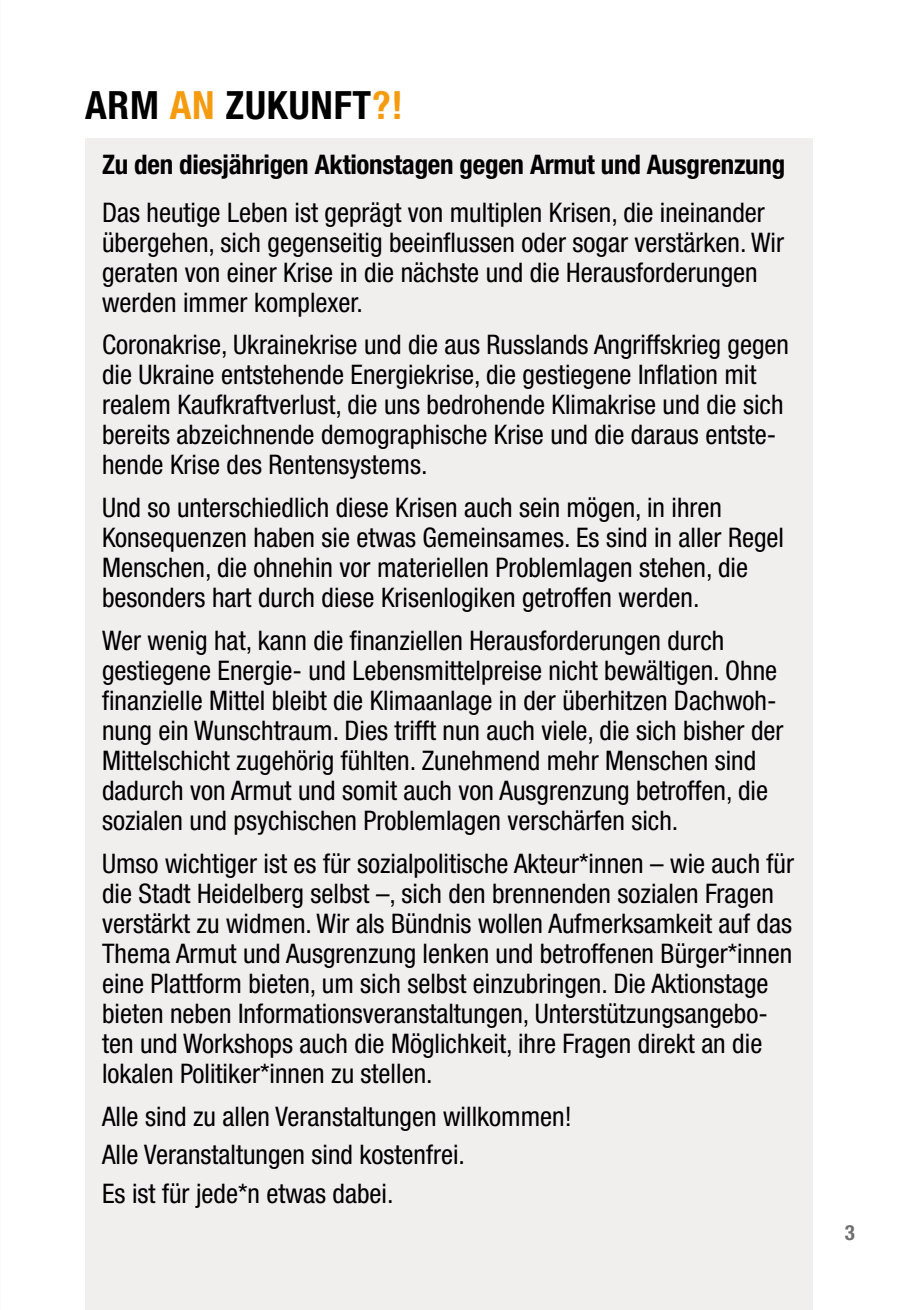
<style>
.page{position:relative;width:919px;height:1310px;background:#fff}
.page>*{position:absolute;margin:0;border:0;box-sizing:border-box;transform-origin:0 0}
.t1{font:700 condensed 39px "Helvetica Neue LT Pro";letter-spacing:.02em;color:#000}
.t2{font:condensed 27px/30px "Helvetica Neue LT Pro";color:#000}
.t3{font:700 condensed 27px "Helvetica Neue LT Pro";letter-spacing:-.01em;color:#000}
.t4{font:700 condensed 21px "Helvetica Neue LT Pro";color:#706f6f}
.s1{color:#f59b10}
</style>
<div class="page">
<div style="left:85px;top:138px;width:727px;height:1172px;background:#f1eeee"></div>
<h1 class="t1" style="left:85px;top:81px;width:319px">ARM <span class="s1">AN</span> ZUKUNFT<span class="s1">?!</span></h1>
<p class="t3" style="left:102px;top:148px;width:684px">Zu den diesjährigen Aktionstagen gegen Armut und Ausgrenzung</p>
<p class="t2" style="left:102px;top:197px;width:683px">Das heutige Leben ist geprägt von multiplen Krisen, die ineinander übergehen, sich gegenseitig beeinflussen oder sogar verstärken. Wir geraten von einer Krise in die nächste und die Herausforderungen werden immer komplexer.</p>
<p class="t2" style="left:102px;top:329px;width:688px">Coronakrise, Ukrainekrise und die aus Russlands Angriffskrieg gegen die Ukraine entstehende Energiekrise, die gestiegene Inflation mit realem Kaufkraftverlust, die uns bedrohende Klimakrise und die sich bereits abzeichnende demographische Krise und die daraus entste&shy;hende Krise des Rentensystems.</p>
<p class="t2" style="left:102px;top:492px;width:683px">Und so unterschiedlich diese Krisen auch sein mögen, in ihren Konsequenzen haben sie etwas Gemeinsames. Es sind in aller Regel Menschen, die ohnehin vor materiellen Problemlagen stehen, die besonders hart durch diese Krisenlogiken getroffen werden.</p>
<p class="t2" style="left:102px;top:625px;width:683px">Wer wenig hat, kann die finanziellen Herausforderungen durch gestiegene Energie- und Lebensmittelpreise nicht bewältigen. Ohne finanzielle Mittel bleibt die Klimaanlage in der überhitzen Dachwoh&shy;nung ein Wunschtraum. Dies trifft nun auch viele, die sich bisher der Mittelschicht zugehörig fühlten. Zunehmend mehr Menschen sind dadurch von Armut und somit auch von Ausgrenzung betroffen, die sozialen und psychischen Problemlagen verschärfen sich.</p>
<p class="t2" style="left:102px;top:848px;width:693px">Umso wichtiger ist es für sozialpolitische Akteur*innen – wie auch für die Stadt Heidelberg selbst –, sich den brennenden sozialen Fragen verstärkt zu widmen. Wir als Bündnis wollen Aufmerksamkeit auf das Thema Armut und Ausgrenzung lenken und betroffenen Bürger*innen eine Plattform bieten, um sich selbst einzubringen. Die Aktionstage bieten neben Informationsveranstaltungen, Unterstützungsangebo&shy;ten und Workshops auch die Möglichkeit, ihre Fragen direkt an die lokalen Politiker*innen zu stellen.</p>
<p class="t2" style="left:102px;top:1096px;width:471px;line-height:38.4px">Alle sind zu allen Veranstaltungen willkommen!<br>Alle Veranstaltungen sind kostenfrei.<br>Es ist für jede*n etwas dabei.</p>
<p class="t4" style="left:844px;top:1219px;width:12px">3</p>
</div>
